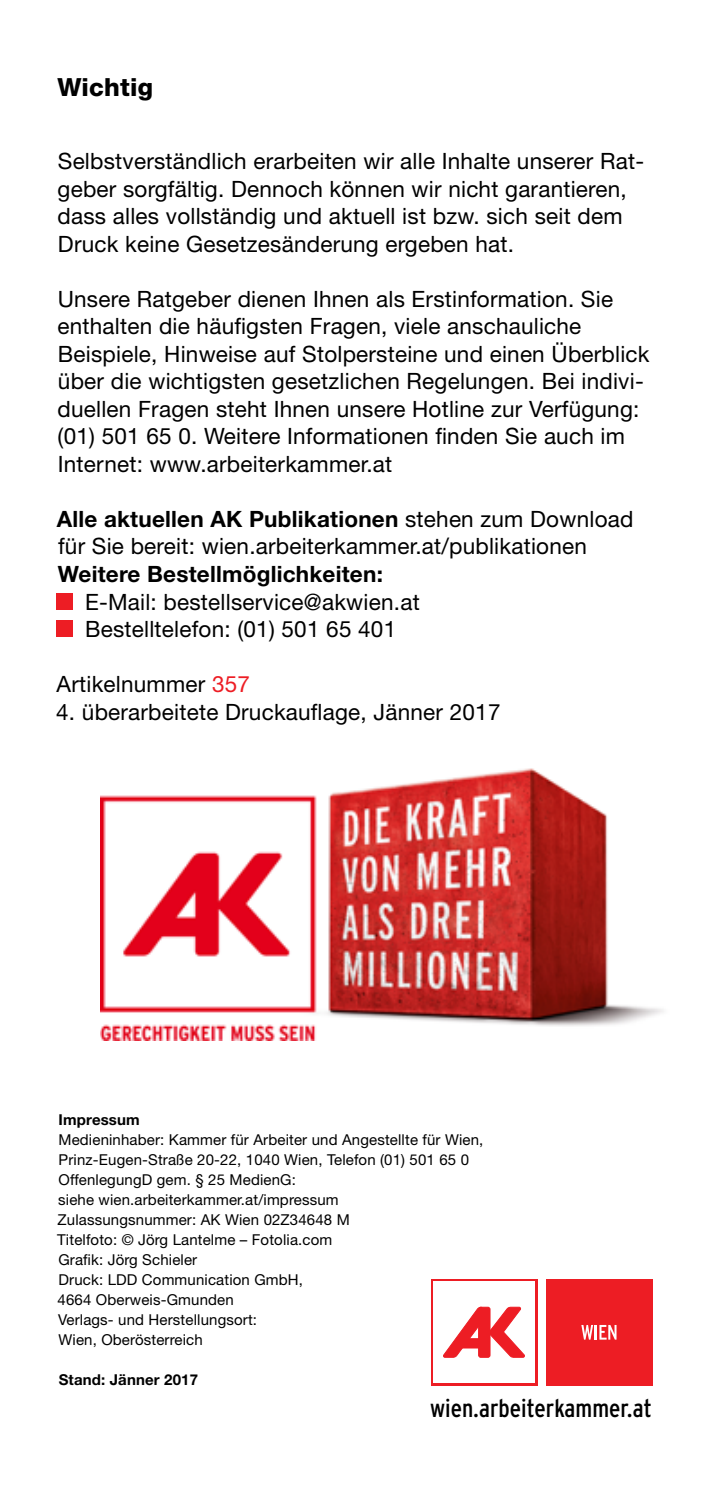
<style>
.page{position:relative;width:709px;height:1489px;background:#fff}
.page>*{position:absolute;margin:0;border:0;box-sizing:border-box;transform-origin:0 0}
.t1{font:condensed 25.25px "Interstate";color:#000}
.t2{font:800 25px "Helvetica Neue LT Std";letter-spacing:.01em;color:#000}
.t3{font:22.5px/27.5px "Helvetica Neue LT Std";letter-spacing:.01em;color:#000}
.t4{font:700 22.5px "Helvetica Neue LT Std";letter-spacing:.01em;color:#000}
.t5{font:15px/20px "Helvetica Neue LT Std";letter-spacing:.01em;color:#000}
.t6{font:700 15px "Helvetica Neue LT Std";letter-spacing:.01em;color:#000}
.s1{font-weight:700}
.s2{color:#ed1d24}
</style>
<div class="page">
<div style="left:57px;top:593px;width:16px;height:16px;background:#ed1d24"></div>
<div style="left:57px;top:620px;width:16px;height:17px;background:#ed1d24"></div>
<div style="left:431px;top:1279px;width:106px;height:106px;background:linear-gradient(to right,#ed1d24,#ed1d24)"></div>
<div style="left:433px;top:1281px;width:102px;height:101px;background:#fff"></div>
<svg style="left:443px;top:1306px;width:82px;height:51px"></svg>
<div style="left:546px;top:1279px;width:106px;height:106px;background:#ed1d24"></div>
<svg style="left:581px;top:1325px;width:35px;height:14px"></svg>
<img style="left:100px;top:768px;width:564px;height:272px">
<p class="t2" style="left:58px;top:72px;width:97px">Wichtig</p>
<p class="t3" style="left:58px;top:147px;width:588px">Selbstverständlich erarbeiten wir alle Inhalte unserer Rat&shy;geber sorgfältig. Dennoch können wir nicht garantieren, dass alles vollständig und aktuell ist bzw. sich seit dem Druck keine Gesetzesänderung ergeben hat.</p>
<p class="t3" style="left:58px;top:285px;width:593px">Unsere Ratgeber dienen Ihnen als Erstinformation. Sie enthalten die häufigsten Fragen, viele anschauliche Beispiele, Hinweise auf Stolpersteine und einen Überblick über die wichtigsten gesetzlichen Regelungen. Bei indivi&shy;duellen Fragen steht Ihnen unsere Hotline zur Verfügung: (01) 501 65 0. Weitere Informationen finden Sie auch im Internet: www.arbeiterkammer.at</p>
<p class="t3" style="left:57px;top:505px;width:578px"><span class="s1">Alle aktuellen AK Publikationen</span> stehen zum Download für Sie bereit: wien.arbeiterkammer.at/publikationen</p>
<p class="t4" style="left:58px;top:560px;width:326px">Weitere Bestellmöglichkeiten:</p>
<p class="t3" style="left:85px;top:587px;width:336px">E-Mail: bestellservice@akwien.at<br>Bestelltelefon: (01) 501 65 401</p>
<p class="t3" style="left:57px;top:670px;width:195px">Artikelnummer <span class="s2">357</span></p>
<p class="t3" style="left:56px;top:697px;width:446px">4. überarbeitete Druckauflage, Jänner 2017</p>
<p class="t6" style="left:59px;top:1110px;width:83px">Impressum</p>
<p class="t5" style="left:57px;top:1129px;width:428px">Medieninhaber: Kammer für Arbeiter und Angestellte für Wien, Prinz-Eugen-Straße 20-22, 1040 Wien, Telefon (01) 501 65 0<br>OffenlegungD gem. § 25 MedienG:<br>siehe wien.arbeiterkammer.at/impressum<br>Zulassungsnummer: AK Wien 02Z34648 M<br>Titelfoto: © Jörg Lantelme – Fotolia.com<br>Grafik: Jörg Schieler<br>Druck: LDD Communication GmbH,<br>4664 Oberweis-Gmunden<br>Verlags- und Herstellungsort:<br>Wien, Oberösterreich</p>
<p class="t6" style="left:59px;top:1370px;width:141px">Stand: Jänner 2017</p>
<p class="t1" style="left:430px;top:1394px;width:223px">wien.arbeiterkammer.at</p>
</div>
